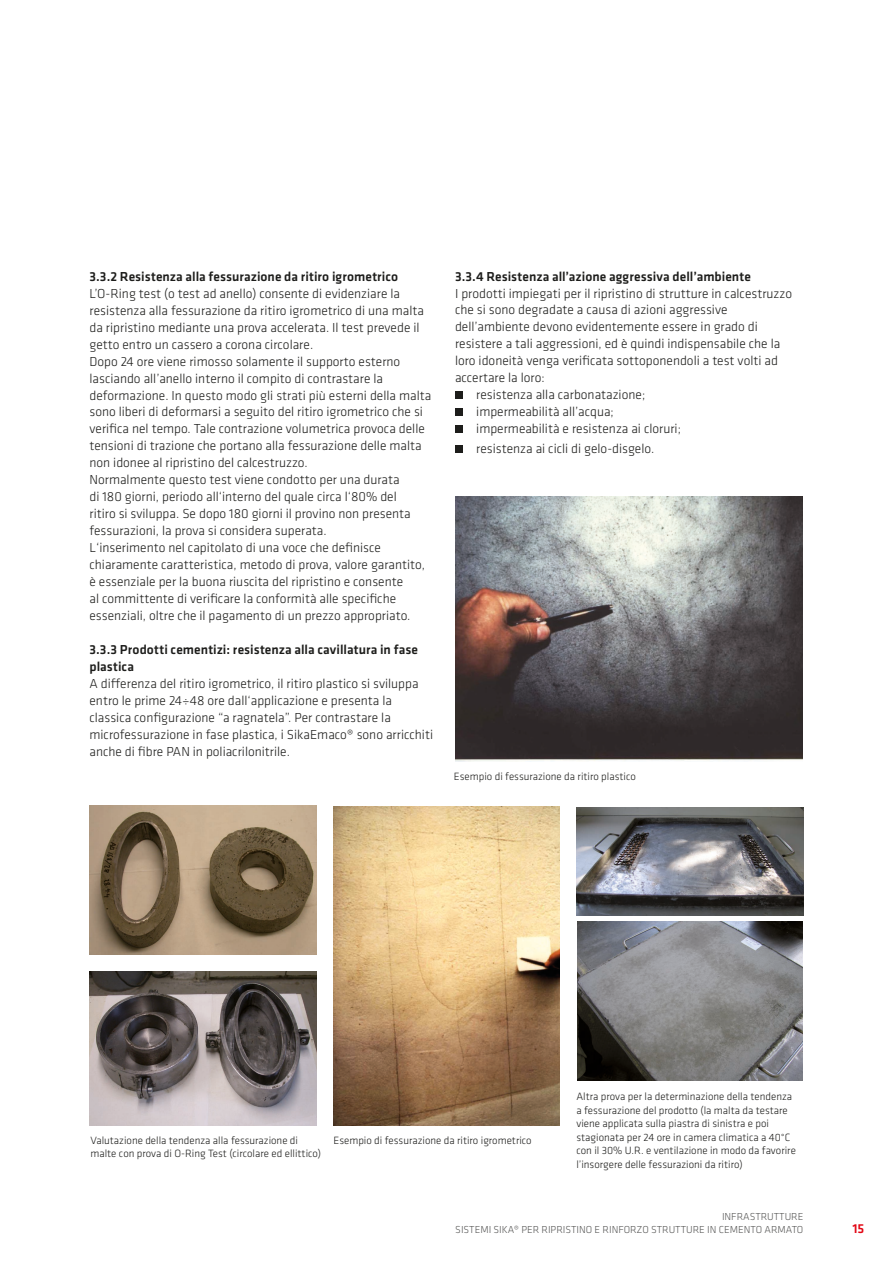
<style>
.page{position:relative;width:893px;height:1263px;background:#fff}
.page>*{position:absolute;margin:0;border:0;box-sizing:border-box;transform-origin:0 0}
.t1{font:300 13.5px/17px "Klavika";color:#1d1d1b}
._06_Text{font:500 13.5px/17px "Klavika";letter-spacing:.005em;color:#1d1d1b}
.t2{font:500 13.5px "Klavika";color:#e30614}
.t3{font:300 10.95px/13.5px "Klavika";color:#1d1d1b}
.t4{font:300 10.5px/12.6px "Klavika";color:#575756;text-align:right}
</style>
<div class="page">
<img style="left:333px;top:806px;width:226px;height:320px">
<img style="left:576px;top:808px;width:227px;height:107px">
<img style="left:577px;top:921px;width:225px;height:159px">
<img style="left:90px;top:805px;width:226px;height:149px">
<img style="left:89px;top:972px;width:227px;height:154px">
<div style="left:455px;top:391px;width:8px;height:8px;background:#1d1d1b"></div>
<div style="left:455px;top:408px;width:8px;height:8px;background:#1d1d1b"></div>
<div style="left:455px;top:425px;width:8px;height:8px;background:#1d1d1b"></div>
<div style="left:455px;top:445px;width:8px;height:8px;background:#1d1d1b"></div>
<img style="left:455px;top:497px;width:347px;height:265px">
<p class="_06_Text" style="left:89px;top:268px;width:310px">3.3.2 Resistenza alla fessurazione da ritiro igrometrico</p>
<p class="t1" style="left:89px;top:285px;width:336px">L’O-Ring test (o test ad anello) consente di evidenziare la resistenza alla fessurazione da ritiro igrometrico di una malta da ripristino mediante una prova accelerata. Il test prevede il getto entro un cassero a corona circolare.</p>
<p class="t1" style="left:89px;top:352px;width:343px">Dopo 24 ore viene rimosso solamente il supporto esterno lasciando all’anello interno il compito di contrastare la deformazione. In questo modo gli strati più esterni della malta sono liberi di deformarsi a seguito del ritiro igrometrico che si verifica nel tempo. Tale contrazione volumetrica provoca delle tensioni di trazione che portano alla fessurazione delle malta non idonee al ripristino del calcestruzzo.</p>
<p class="t1" style="left:89px;top:471px;width:323px">Normalmente questo test viene condotto per una durata di 180 giorni, periodo all‘interno del quale circa l‘80% del ritiro si sviluppa. Se dopo 180 giorni il provino non presenta fessurazioni, la prova si considera superata.</p>
<p class="t1" style="left:89px;top:539px;width:337px">L‘inserimento nel capitolato di una voce che definisce chiaramente caratteristica, metodo di prova, valore garantito, è essenziale per la buona riuscita del ripristino e consente<br>al committente di verificare la conformità alle specifiche essenziali, oltre che il pagamento di un prezzo appropriato.</p>
<p class="_06_Text" style="left:89px;top:640px;width:330px">3.3.3 Prodotti cementizi: resistenza alla cavillatura in fase plastica</p>
<p class="t1" style="left:89px;top:675px;width:345px">A differenza del ritiro igrometrico, il ritiro plastico si sviluppa entro le prime 24÷48 ore dall‘applicazione e presenta la classica configurazione “a ragnatela”. Per contrastare la microfessurazione in fase plastica, i SikaEmaco® sono arricchiti anche di fibre PAN in poliacrilonitrile.</p>
<p class="_06_Text" style="left:455px;top:267px;width:297px">3.3.4 Resistenza all’azione aggressiva dell’ambiente</p>
<p class="t1" style="left:455px;top:284px;width:339px">I prodotti impiegati per il ripristino di strutture in calcestruzzo che si sono degradate a causa di azioni aggressive dell’ambiente devono evidentemente essere in grado di resistere a tali aggressioni, ed è quindi indispensabile che la loro idoneità venga verificata sottoponendoli a test volti ad accertare la loro:</p>
<p class="t1" style="left:476px;top:386px;width:171px">resistenza alla carbonatazione;</p>
<p class="t1" style="left:476px;top:403px;width:139px">impermeabilità all’acqua;</p>
<p class="t1" style="left:476px;top:420px;width:206px">impermeabilità e resistenza ai cloruri;</p>
<p class="t1" style="left:476px;top:440px;width:180px">resistenza ai cicli di gelo-disgelo.</p>
<p class="t3" style="left:454px;top:769px;width:183px">Esempio di fessurazione da ritiro plastico</p>
<p class="t3" style="left:91px;top:1133px;width:209px">Valutazione della tendenza alla fessurazione di</p>
<p class="t3" style="left:333px;top:1133px;width:200px">Esempio di fessurazione da ritiro igrometrico</p>
<p class="t3" style="left:91px;top:1147px;width:232px">malte con prova di O-Ring Test (circolare ed ellittico)</p>
<p class="t3" style="left:576px;top:1090px;width:221px">Altra prova per la determinazione della tendenza a fessurazione del prodotto (la malta da testare viene applicata sulla piastra di sinistra e poi stagionata per 24 ore in camera climatica a 40°C con il 30% U.R. e ventilazione in modo da favorire l’insorgere delle fessurazioni da ritiro)</p>
<p class="t4" style="left:455px;top:1210px;width:350px">INFRASTRUTTURE<br>SISTEMI SIKA® PER RIPRISTINO E RINFORZO STRUTTURE IN CEMENTO ARMATO</p>
<p class="t2" style="left:852px;top:1219px;width:13px">15</p>
</div>
